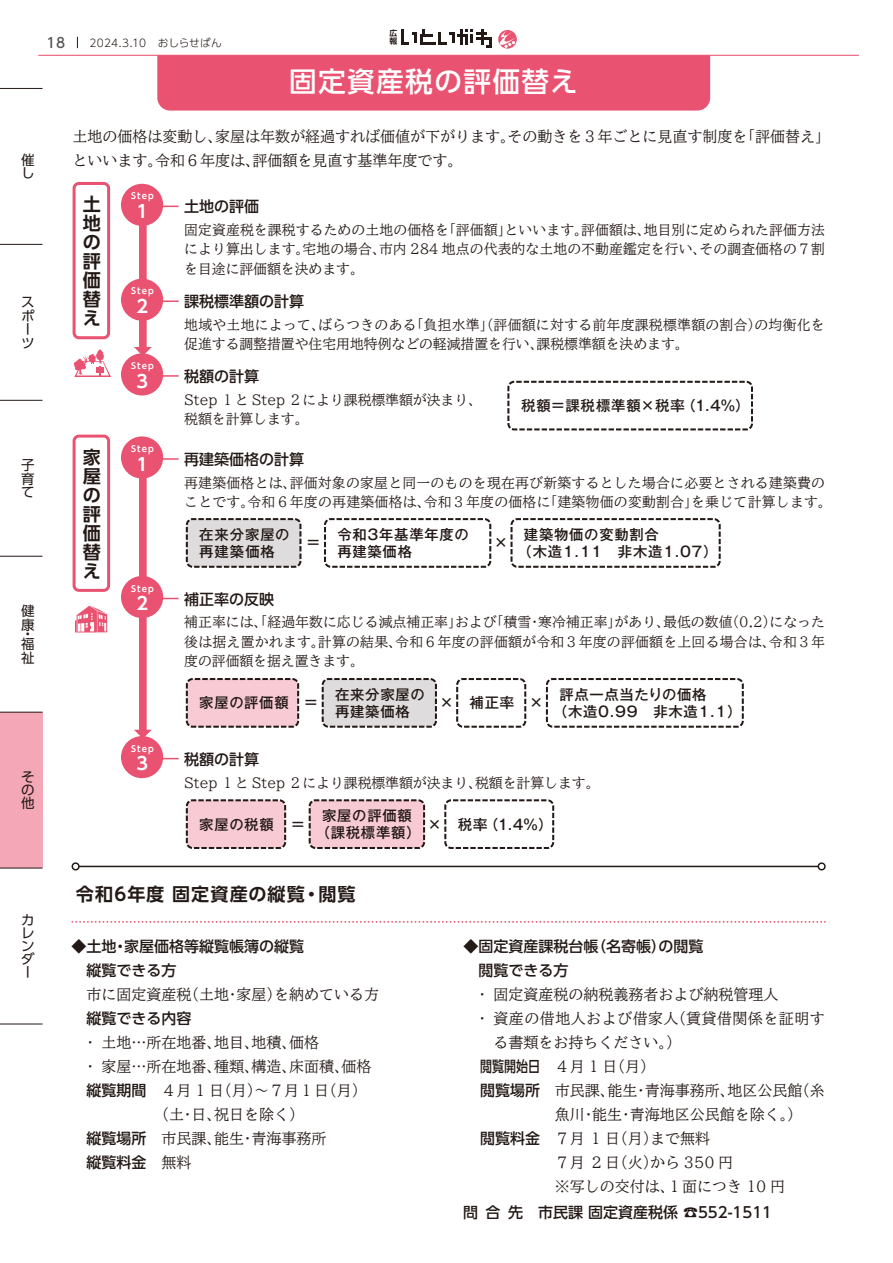
<style>
.page{position:relative;width:893px;height:1263px;background:#fff}
.page>*{position:absolute;margin:0;border:0;box-sizing:border-box;transform-origin:0 0}
.t1{font:500 27.6px "UD Shin Go Pro";letter-spacing:.05em;color:#fff}
.t2{font:700 18px/18.9px "UD Shin Go Pro De";letter-spacing:.055em;color:#231916;text-align:justify}
.t3{font:700 17.55px "UD Shin Go Pro De";color:#fff}
.t4{font:500 15px/24px "TBUD Min Std";color:#231916}
.t5{font:500 15px/24px "UD Shin Go Pro";color:#231916}
.t6{font:500 15px "TBUD Min Std";letter-spacing:.03em;color:#231916}
.t7{font:500 15px/24px "UD Shin Go Pro";color:#231916;scale:.8 1}
.t8{font:500 14.4px/17.2px "Gothic MB101 Pro";letter-spacing:.05em;color:#231916}
.t9{font:500 13.8px/19.2px "TBUD Min Std";letter-spacing:.02em;color:#231916;text-align:justify}
.t10{font:500 13.8px/19.2px "TBUD Min Std";color:#231916}
.t11{font:500 13.8px "UD Shin Go Pro";color:#595857}
.t12{font:13.5px/13.6px "UD Shin Go Pro";color:#231916}
.t13{font:300 10.65px "UD Shin Go Pro";letter-spacing:.01em;color:#231916}
.t14{font:700 8.55px "UD Shin Go Pro De";letter-spacing:.125em;color:#fff}
.t15{font:700 7.8px "UD Shin Go Pro De";color:#231916}
.s1{font-family:"UD Shin Go Pro"}
.s2{font-family:"TBUD Min Std"}
</style>
<div class="page">
<div style="left:157px;top:56px;width:553px;height:55px;background:#e95270"></div>
<div style="left:0;top:712px;width:43px;height:156px;background:#f4a8b7"></div>
<hr style="left:0;top:556px;width:43px;height:1px;background:#231916">
<hr style="left:0;top:244px;width:43px;height:1px;background:#231916">
<hr style="left:0;top:400px;width:43px;height:1px;background:#231916">
<hr style="left:0;top:712px;width:43px;height:1px;background:#231916">
<hr style="left:0;top:868px;width:43px;height:1px;background:#231916">
<hr style="left:0;top:1023px;width:43px;height:1px;background:#231916">
<hr style="left:0;top:88px;width:43px;height:1px;background:#231916">
<svg style="left:401px;top:29px;width:91px;height:19px"></svg>
<svg style="left:498px;top:30px;width:19px;height:19px"></svg>
<hr style="left:38px;top:55px;width:821px;height:1px;background:#e95270">
<svg style="left:134px;top:224px;width:18px;height:129px"></svg>
<div style="left:73px;top:182px;width:37px;height:157px;border:3px solid #e95270;border-radius:5px"></div>
<div style="left:121px;top:184px;width:42px;height:42px;background:#e95270;border-radius:50%"></div>
<svg style="left:163px;top:206px;width:16px;height:1px"></svg>
<div style="left:121px;top:279px;width:42px;height:42px;background:#e95270;border-radius:50%"></div>
<hr style="left:154px;top:300px;width:25px;height:2px;background:#e95270">
<div style="left:121px;top:353px;width:42px;height:42px;background:#e95270;border-radius:50%"></div>
<hr style="left:154px;top:375px;width:25px;height:2px;background:#e95270">
<div style="left:507px;top:381px;width:246px;height:49px;border:2px dashed #231916;border-radius:6px"></div>
<div style="left:73px;top:435px;width:37px;height:157px;border:3px solid #e95270;border-radius:5px"></div>
<div style="left:121px;top:436px;width:42px;height:43px;background:#e95270;border-radius:50%"></div>
<hr style="left:154px;top:458px;width:25px;height:2px;background:#e95270">
<div style="left:121px;top:576px;width:42px;height:42px;background:#e95270;border-radius:50%"></div>
<svg style="left:134px;top:475px;width:45px;height:264px"></svg>
<div style="left:121px;top:736px;width:42px;height:42px;background:#e95270;border-radius:50%"></div>
<svg style="left:163px;top:758px;width:16px;height:1px"></svg>
<div style="left:187px;top:800px;width:98px;height:48px;background:#f8cbd4;border-radius:6px"></div>
<div style="left:310px;top:800px;width:114px;height:48px;background:#f8cbd4;border-radius:6px"></div>
<div style="left:186px;top:799px;width:100px;height:50px;border:2px dashed #231916;border-radius:6px"></div>
<div style="left:444px;top:799px;width:110px;height:50px;border:2px dashed #231916;border-radius:6px"></div>
<div style="left:309px;top:799px;width:116px;height:50px;border:2px dashed #231916;border-radius:6px"></div>
<div style="left:187px;top:679px;width:111px;height:48px;background:#f8cbd4;border-radius:6px"></div>
<div style="left:323px;top:679px;width:113px;height:48px;background:#dedcdc;border-radius:6px"></div>
<div style="left:186px;top:678px;width:113px;height:50px;border:2px dashed #231916;border-radius:6px"></div>
<div style="left:456px;top:678px;width:70px;height:50px;border:2px dashed #231916;border-radius:6px"></div>
<div style="left:322px;top:678px;width:115px;height:50px;border:2px dashed #231916;border-radius:6px"></div>
<div style="left:546px;top:678px;width:198px;height:50px;border:2px dashed #231916;border-radius:6px"></div>
<div style="left:187px;top:519px;width:113px;height:48px;background:#dedcdc;border-radius:6px"></div>
<div style="left:186px;top:518px;width:115px;height:50px;border:2px dashed #231916;border-radius:6px"></div>
<div style="left:510px;top:518px;width:211px;height:50px;border:2px dashed #231916;border-radius:6px"></div>
<div style="left:324px;top:518px;width:167px;height:50px;border:2px dashed #231916;border-radius:6px"></div>
<svg style="left:75px;top:606px;width:32px;height:26px"></svg>
<svg style="left:74px;top:349px;width:37px;height:28px"></svg>
<svg style="left:72px;top:921px;width:754px;height:2px"></svg>
<svg style="left:72px;top:862px;width:754px;height:8px"></svg>
<p class="t12" style="left:21px;top:153px;width:15px">催し</p>
<p class="t12" style="left:21px;top:295px;width:15px">スポーツ</p>
<p class="t12" style="left:21px;top:458px;width:15px;text-align:justify">子育て</p>
<p class="t12" style="left:21px;top:604px;width:15px">健康</p>
<p class="t12" style="left:21px;top:629px;width:15px;line-height:9.6px">・福</p>
<p class="t12" style="left:21px;top:650px;width:15px">祉</p>
<p class="t12" style="left:21px;top:770px;width:15px;line-height:13.2px;text-align:justify">その他</p>
<p class="t15" style="left:390px;top:26px;width:9px">広</p>
<p class="t11" style="left:47px;top:31px;width:20px">18</p>
<p class="t13" style="left:90px;top:34px;width:134px">2024.3.10　おしらせばん</p>
<p class="t15" style="left:390px;top:35px;width:9px">報</p>
<h1 class="t1" style="left:289px;top:59px;width:290px">固定資産税の評価替え</h1>
<p class="t4" style="left:73px;top:124px;width:759px">土地の価格は変動し、家屋は年数が経過すれば価値が下がります。その動きを３年ごとに見直す制度を「評価替え」といいます。令和６年度は、評価額を見直す基準年度です。</p>
<p class="t14" style="left:131px;top:189px;width:24px">STEP</p>
<p class="t3" style="left:136px;top:197px;width:13px">1</p>
<h2 class="t2" style="left:83px;top:194px;width:19px">土地の評価替え</h2>
<p class="t5" style="left:184px;top:194px;width:76px">土地の評価</p>
<p class="t9" style="left:184px;top:220px;width:642px">固定資産税を課税するための土地の価格を「評価額」といいます。評価額は、地目別に定められた評価方法により算出します。宅地の場合、市内 284 地点の代表的な土地の不動産鑑定を行い、その調査価格の７割を目途に評価額を決めます。</p>
<p class="t14" style="left:131px;top:284px;width:24px">STEP</p>
<p class="t3" style="left:136px;top:292px;width:13px">2</p>
<p class="t5" style="left:184px;top:289px;width:121px">課税標準額の計算</p>
<p class="t9" style="left:184px;top:315px;width:642px">地域や土地によって、ばらつきのある「負担水準」（評価額に対する前年度課税標準額の割合）の均衡化を促進する調整措置や住宅用地特例などの軽減措置を行い、課税標準額を決めます。</p>
<p class="t14" style="left:131px;top:359px;width:24px">STEP</p>
<p class="t3" style="left:136px;top:367px;width:13px">3</p>
<p class="t5" style="left:184px;top:364px;width:76px">税額の計算</p>
<p class="t10" style="left:184px;top:390px;width:299px">Step １と Step ２により課税標準額が決まり、税額を計算します。</p>
<p class="t8" style="left:521px;top:395px;width:230px">税額＝課税標準額×税率（1.4％）</p>
<p class="t14" style="left:131px;top:442px;width:24px">STEP</p>
<p class="t3" style="left:136px;top:450px;width:13px">1</p>
<h2 class="t2" style="left:83px;top:447px;width:19px">家屋の評価替え</h2>
<p class="t5" style="left:184px;top:447px;width:121px">再建築価格の計算</p>
<p class="t9" style="left:184px;top:473px;width:649px">再建築価格とは、評価対象の家屋と同一のものを現在再び新築するとした場合に必要とされる建築費のことです。令和６年度の再建築価格は、令和３年度の価格に「建築物価の変動割合」を乗じて計算します。</p>
<p class="t8" style="left:199px;top:524px;width:92px">在来分家屋の再建築価格</p>
<p class="t8" style="left:518px;top:524px;width:201px;text-indent:6px">建築物価の変動割合<br>（木造1.11　非木造1.07）</p>
<p class="t8" style="left:337px;top:524px;width:133px">令和3年基準年度の再建築価格</p>
<p class="t8" style="left:306px;top:532px;width:16px">＝</p>
<p class="t8" style="left:494px;top:532px;width:16px">×</p>
<p class="t14" style="left:131px;top:581px;width:24px">STEP</p>
<p class="t3" style="left:136px;top:589px;width:13px">2</p>
<p class="t14" style="left:131px;top:741px;width:24px">STEP</p>
<p class="t3" style="left:136px;top:749px;width:13px">3</p>
<p class="t5" style="left:184px;top:586px;width:91px">補正率の反映</p>
<p class="t9" style="left:184px;top:612px;width:642px">補正率には、「経過年数に応じる減点補正率」および「積雪・寒冷補正率」があり、最低の数値（0.2）になった後は据え置かれます。計算の結果、令和６年度の評価額が令和３年度の評価額を上回る場合は、令和３年度の評価額を据え置きます。</p>
<p class="t8" style="left:304px;top:692px;width:16px">＝</p>
<p class="t8" style="left:439px;top:692px;width:16px">×</p>
<p class="t8" style="left:553px;top:684px;width:190px;text-indent:6px">評点一点当たりの価格<br>（木造0.99　非木造1.1）</p>
<p class="t8" style="left:335px;top:684px;width:91px">在来分家屋の再建築価格</p>
<p class="t8" style="left:199px;top:692px;width:91px">家屋の評価額</p>
<p class="t8" style="left:470px;top:692px;width:46px">補正率</p>
<p class="t8" style="left:529px;top:692px;width:16px">×</p>
<p class="t5" style="left:184px;top:747px;width:76px">税額の計算</p>
<p class="t10" style="left:184px;top:772px;width:417px">Step １と Step ２により課税標準額が決まり、税額を計算します。</p>
<p class="t8" style="left:316px;top:805px;width:106px;text-align:center">家屋の評価額（課税標準額）</p>
<p class="t8" style="left:199px;top:814px;width:76px">家屋の税額</p>
<p class="t8" style="left:458px;top:814px;width:96px">税率（1.4%）</p>
<p class="t8" style="left:291px;top:814px;width:16px">＝</p>
<p class="t8" style="left:428px;top:814px;width:16px">×</p>
<p class="t12" style="left:21px;top:913px;width:15px;line-height:13px">カレンダー</p>
<h2 class="t2" style="left:76px;top:884px;width:281px">令和6年度 固定資産の縦覧・閲覧</h2>
<p class="t5" style="left:87px;top:933px;width:219px;text-indent:-15px">◆土地・家屋価格等縦覧帳簿の縦覧縦覧できる方</p>
<p class="t4" style="left:87px;top:981px;width:294px">市に固定資産税（土地・家屋）を納めている方</p>
<p class="t5" style="left:87px;top:1005px;width:106px">縦覧できる内容</p>
<p class="t4" style="left:83px;top:1029px;width:290px">・土地…所在地番、地目、地積、価格<br>・家屋…所在地番、種類、構造、床面積、価格<span class="s1">縦覧期間</span>　４月 1 日（月）～７月１日（月）　　　　　（土・日、祝日を除く）<br><span class="s1">縦覧場所</span>　市民課、能生・青海事務所</p>
<p class="t5" style="left:87px;top:1149px;width:106px">縦覧料金<span class="s2">　無料</span></p>
<p class="t5" style="left:478px;top:933px;width:226px;text-indent:-15px">◆固定資産課税台帳（名寄帳）の閲覧閲覧できる方</p>
<p class="t4" style="left:475px;top:981px;width:305px">・固定資産税の納税義務者および納税管理人</p>
<p class="t6" style="left:475px;top:1006px;width:352px">・資産の借地人および借家人（賃貸借関係を証明す</p>
<p class="t4" style="left:493px;top:1029px;width:189px">る書類をお持ちください。）</p>
<p class="t7" style="left:480px;top:1054px;width:77px">閲覧開始日閲覧場所</p>
<p class="t5" style="left:480px;top:1126px;width:61px">閲覧料金</p>
<p class="t4" style="left:555px;top:1054px;width:272px">４月 1 日（月）<br>市民課、能生・青海事務所、地区公民館（糸魚川・能生・青海地区公民館を除く。）<br>７月 １日（月）まで無料<br>７月 ２日（火）から 350 円<br>※写しの交付は、１面につき 10 円</p>
<p class="t5" style="left:463px;top:1200px;width:311px">問合先　市民課 固定資産税係 ☎552-1511</p>
</div>
